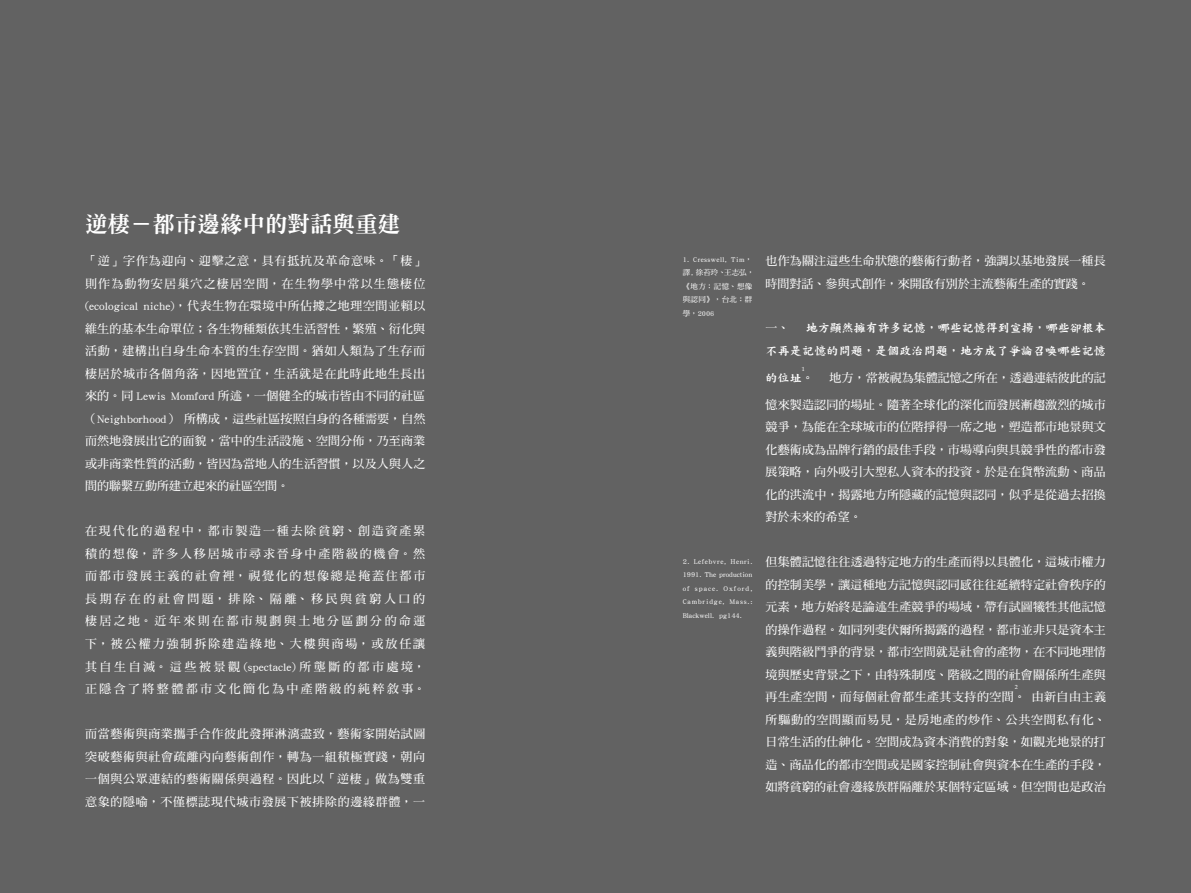
<style>
.page{position:relative;width:1191px;height:893px;background:#626262}
.page>*{position:absolute;margin:0;border:0;box-sizing:border-box;transform-origin:0 0}
.t1{font:22.5px "DF Ming Std W9";color:#fff}
.t2{font:12px/22.5px "DF Ming Std W7";letter-spacing:.015em;color:#fff;text-align:justify}
.t3{font:12px/22.5px "DF Kai Shu Std W9";letter-spacing:.015em;color:#fff;text-align:right}
.t4{font:7.5px/13.5px "DF Ming Std W7";letter-spacing:.045em;color:#fff}
.t5{font:6px "Book Antiqua";color:#fff}
</style>
<div class="page">
<h1 class="t1" style="left:85px;top:212px;width:317px">逆棲－都市邊緣中的對話與重建</h1>
<p class="t2" style="left:85px;top:250px;width:342px">「逆」字作為迎向、迎擊之意，具有抵抗及革命意味。「棲」則作為動物安居巢穴之棲居空間，在生物學中常以生態棲位(ecological niche)，代表生物在環境中所佔據之地理空間並賴以維生的基本生命單位；各生物種類依其生活習性，繁殖、衍化與活動，建構出自身生命本質的生存空間。猶如人類為了生存而棲居於城市各個角落，因地置宜，生活就是在此時此地生長出來的。同 Lewis Momford 所述，一個健全的城市皆由不同的社區（Neighborhood） 所構成，這些社區按照自身的各種需要，自然而然地發展出它的面貌，當中的生活設施、空間分佈，乃至商業或非商業性質的活動，皆因為當地人的生活習慣，以及人與人之間的聯繫互動所建立起來的社區空間。</p>
<p class="t2" style="left:85px;top:520px;width:342px">在現代化的過程中，都市製造一種去除貧窮、創造資產累積的想像，許多人移居城市尋求晉身中產階級的機會。然而都市發展主義的社會裡，視覺化的想像總是掩蓋住都市長期存在的社會問題，排除、隔離、移民與貧窮人口的棲居之地。近年來則在都市規劃與土地分區劃分的命運下，被公權力強制拆除建造綠地、大樓與商場，或放任讓其自生自滅。這些被景觀(spectacle)所壟斷的都市處境，正隱含了將整體都市文化簡化為中產階級的純粹敘事。</p>
<p class="t2" style="left:85px;top:722px;width:342px">而當藝術與商業攜手合作彼此發揮淋漓盡致，藝術家開始試圖突破藝術與社會疏離內向藝術創作，轉為一組積極實踐，朝向一個與公眾連結的藝術關係與過程。因此以「逆棲」做為雙重意象的隱喻，不僅標誌現代城市發展下被排除的邊緣群體，一</p>
<p class="t4" style="left:682px;top:252px;width:73px">1. Cresswell, Tim，譯, 徐苔玲、王志弘，《地方：記憶、想像與認同》，台北：群學，2006</p>
<p class="t4" style="left:682px;top:554px;width:71px;text-align:justify">2. Lefebvre, Henri.<br>1991. The production of space. Oxford, Cambridge, Mass.:<br>Blackwell. pg144.</p>
<p class="t2" style="left:765px;top:250px;width:342px">也作為關注這些生命狀態的藝術行動者，強調以基地發展一種長時間對話、參與式創作，來開啟有別於主流藝術生產的實踐。</p>
<p class="t2" style="left:765px;top:316px;width:25px">一、</p>
<p class="t3" style="left:765px;top:316px;width:342px">地方顯然擁有許多記憶，哪些記憶得到宣揚，哪些卻根本<br>不再是記憶的問題，是個政治問題，地方成了爭論召喚哪些記憶</p>
<p class="t3" style="left:765px;top:366px;width:50px">的位址。</p>
<p class="t2" style="left:829px;top:366px;width:278px">地方，常被視為集體記憶之所在，透過連結彼此的記</p>
<p class="t2" style="left:765px;top:393px;width:342px">憶來製造認同的場址。隨著全球化的深化而發展漸趨激烈的城市競爭，為能在全球城市的位階掙得一席之地，塑造都市地景與文化藝術成為品牌行銷的最佳手段，市場導向與具競爭性的都市發展策略，向外吸引大型私人資本的投資。於是在貨幣流動、商品化的洪流中，揭露地方所隱藏的記憶與認同，似乎是從過去招換對於未來的希望。</p>
<p class="t2" style="left:765px;top:550px;width:342px">但集體記憶往往透過特定地方的生產而得以具體化，這城市權力的控制美學，讓這種地方記憶與認同感往往延續特定社會秩序的元素，地方始終是論述生產競爭的場域，帶有試圖犧牲其他記憶的操作過程。如同列斐伏爾所揭露的過程，都市並非只是資本主義與階級鬥爭的背景，都市空間就是社會的產物，在不同地理情境與歷史背景之下，由特殊制度、階級之間的社會關係所生產與再生產空間，而每個社會都生產其支持的空間。 由新自由主義所驅動的空間顯而易見，是房地產的炒作、公共空間私有化、日常生活的仕紳化。空間成為資本消費的對象，如觀光地景的打造、商品化的都市空間或是國家控制社會與資本在生產的手段，如將貧窮的社會邊緣族群隔離於某個特定區域。但空間也是政治</p>
<p class="t5" style="left:801px;top:365px;width:4px">1</p>
<p class="t5" style="left:1014px;top:683px;width:4px">2</p>
</div>
